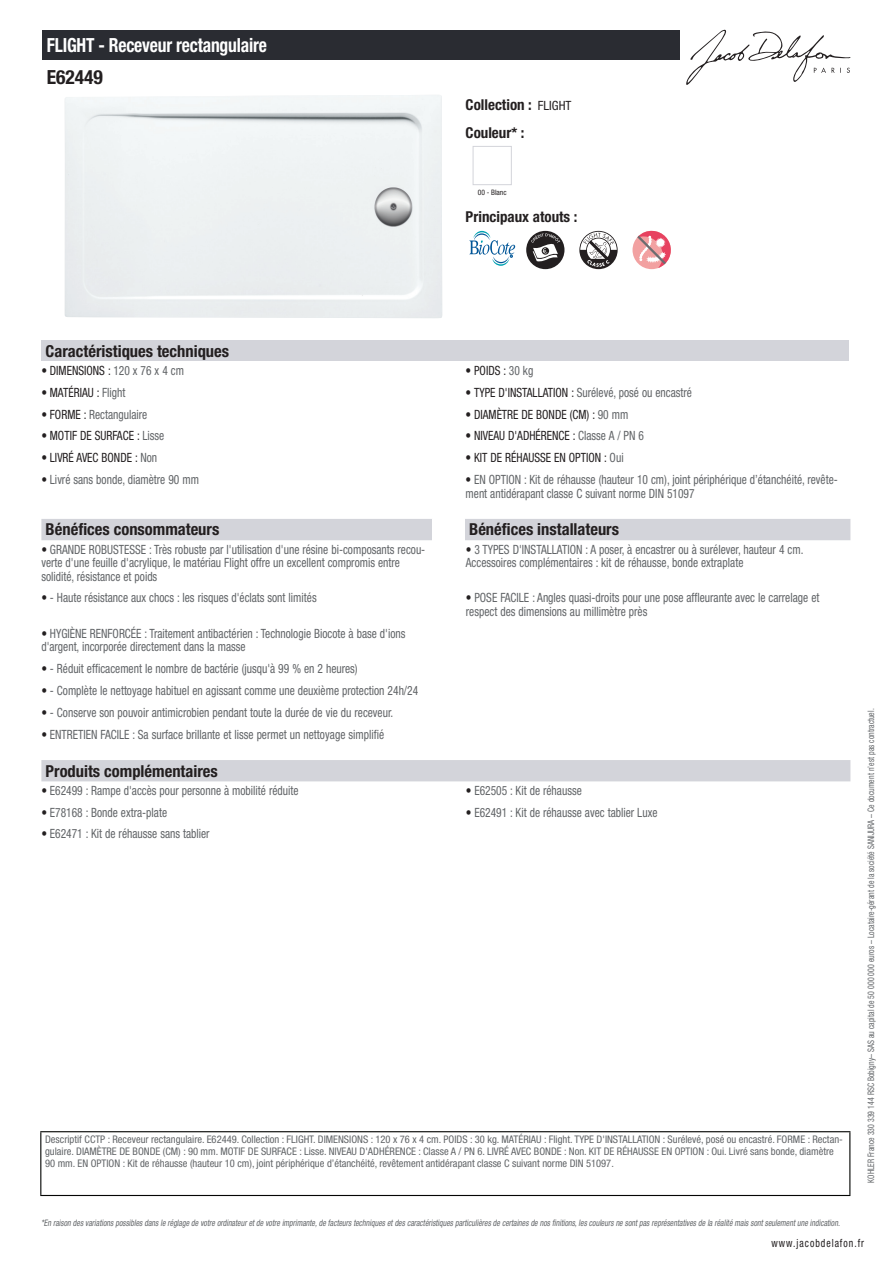
<style>
.page{position:relative;width:893px;height:1263px;background:#fff}
.page>*{position:absolute;margin:0;border:0;box-sizing:border-box;transform-origin:0 0}
.t1{font:700 condensed 19.5px "Helvetica Neue LT Std";letter-spacing:-.01em;color:#fff;scale:.9 1}
.t2{font:700 condensed 19.5px "Helvetica Neue LT Std";color:#231f20}
.t3{font:700 condensed 16.5px "Helvetica Neue LT Std";color:#231f20}
.t4{font:700 condensed 15px/27.8px "Helvetica Neue LT Std";color:#231f20}
.t5{font:condensed 12.75px/13.5px "Helvetica Neue LT Std";color:#626568;scale:.9 1}
.t6{font:condensed 12.75px "Helvetica Neue LT Std";color:#231f20;scale:.9 1}
.t7{font:condensed 11.25px "Helvetica Neue LT Std";letter-spacing:.1em;color:#231f20;scale:.87 1}
.t8{font:condensed 10.5px/12px "Helvetica Neue LT Std";color:#626568}
.t9{font:italic condensed 9px "Helvetica Neue LT Std";color:#626568;scale:.87 1}
.t10{font:condensed 9px "Helvetica Neue LT Std";color:#626568;scale:.87 1}
.t11{font:condensed 7.5px "Helvetica Neue LT Std";color:#231f20}
.s1{font-weight:400;font-size:12.75px}
.s2{color:#626568}
.s3{color:#231f20}
</style>
<div class="page">
<svg style="left:686px;top:30px;width:164px;height:55px"></svg>
<div style="left:65px;top:95px;width:377px;height:223px;background:#edf0f2"></div>
<div style="left:473px;top:146px;width:39px;height:39px;border:1px solid #d3d4da"></div>
<svg style="left:469px;top:231px;width:46px;height:35px"></svg>
<div style="left:526px;top:231px;width:38px;height:38px;background:#231f20;border-radius:50%"></div>
<svg style="left:531px;top:233px;width:29px;height:29px"></svg>
<svg style="left:579px;top:231px;width:39px;height:38px"></svg>
<div style="left:632px;top:231px;width:39px;height:38px;background:#f2a1a1;border-radius:50%"></div>
<svg style="left:637px;top:231px;width:34px;height:37px"></svg>
<div style="left:41px;top:340px;width:808px;height:21px;background:#d3d4da"></div>
<div style="left:41px;top:519px;width:809px;height:21px;background:#d3d4da"></div>
<div style="left:432px;top:519px;width:33px;height:21px;background:#fff"></div>
<div style="left:41px;top:760px;width:809px;height:21px;background:#d3d4da"></div>
<div style="left:43px;top:30px;width:637px;height:30px;background:#2a2c32"></div>
<hr style="left:40px;top:1131px;width:810px;height:1px;background:#040503">
<hr style="left:40px;top:1132px;width:1px;height:63px;background:#040503">
<hr style="left:849px;top:1132px;width:1px;height:63px;background:#040503">
<hr style="left:40px;top:1195px;width:810px;height:1px;background:#040503">
<h1 class="t1" style="left:47px;top:33px;width:246px">FLIGHT - Receveur rectangulaire</h1>
<h1 class="t2" style="left:47px;top:65px;width:58px">E62449</h1>
<p class="t4" style="left:466px;top:90px;width:107px">Collection : <span class="s1">FLIGHT<br></span>Couleur* :</p>
<p class="t11" style="left:478px;top:188px;width:30px">00 - Blanc</p>
<p class="t4" style="left:466px;top:203px;width:113px">Principaux atouts :</p>
<p class="t3" style="left:46px;top:341px;width:185px">Caractéristiques techniques</p>
<p class="t6" style="left:41px;top:363px;width:160px">• DIMENSIONS : <span class="s2">120 x 76 x 4 cm</span></p>
<p class="t6" style="left:466px;top:363px;width:77px">• POIDS : <span class="s2">30 kg</span></p>
<p class="t6" style="left:41px;top:385px;width:95px">• MATÉRIAU : <span class="s2">Flight</span></p>
<p class="t5" style="left:466px;top:385px;width:253px"><span class="s3">• TYPE D'INSTALLATION :</span> Surélevé, posé ou encastré</p>
<p class="t5" style="left:41px;top:407px;width:119px"><span class="s3">• FORME :</span> Rectangulaire</p>
<p class="t6" style="left:466px;top:407px;width:182px">• DIAMÈTRE DE BONDE (CM) : <span class="s2">90 mm</span></p>
<p class="t6" style="left:41px;top:428px;width:138px">• MOTIF DE SURFACE : <span class="s2">Lisse</span></p>
<p class="t6" style="left:466px;top:428px;width:200px">• NIVEAU D'ADHÉRENCE : <span class="s2">Classe A / PN 6</span></p>
<p class="t6" style="left:41px;top:450px;width:130px">• LIVRÉ AVEC BONDE : <span class="s2">Non</span></p>
<p class="t6" style="left:466px;top:450px;width:177px">• KIT DE RÉHAUSSE EN OPTION : <span class="s2">Oui</span></p>
<p class="t5" style="left:41px;top:473px;width:177px"><span class="s3">•</span> Livré sans bonde, diamètre 90 mm</p>
<p class="t5" style="left:466px;top:473px;width:415px"><span class="s3">•</span> EN OPTION : Kit de réhausse (hauteur 10 cm), joint périphérique d’étanchéité, revête&shy;ment antidérapant classe C suivant norme DIN 51097</p>
<p class="t3" style="left:46px;top:520px;width:175px">Bénéfices consommateurs</p>
<p class="t3" style="left:469px;top:520px;width:151px">Bénéfices installateurs</p>
<p class="t5" style="left:41px;top:542px;width:428px"><span class="s3">•</span> GRANDE ROBUSTESSE : Très robuste par l'utilisation d'une résine bi-composants recou&shy;verte d'une feuille d'acrylique, le matériau Flight offre un excellent compromis entre solidité, résistance et poids</p>
<p class="t5" style="left:466px;top:542px;width:377px"><span class="s3">•</span> 3 TYPES D'INSTALLATION : A poser, à encastrer ou à surélever, hauteur 4 cm.<br>Accessoires complémentaires : kit de réhausse, bonde extraplate</p>
<p class="t5" style="left:41px;top:591px;width:307px"><span class="s3">•</span> - Haute résistance aux chocs : les risques d'éclats sont limités</p>
<p class="t5" style="left:466px;top:591px;width:394px"><span class="s3">•</span> POSE FACILE : Angles quasi-droits pour une pose affleurante avec le carrelage et respect des dimensions au millimètre près</p>
<p class="t5" style="left:41px;top:626px;width:406px"><span class="s3">•</span> HYGIÈNE RENFORCÉE : Traitement antibactérien : Technologie Biocote à base d'ions d'argent, incorporée directement dans la masse</p>
<p class="t5" style="left:41px;top:662px;width:353px"><span class="s3">•</span> - Réduit efficacement le nombre de bactérie (jusqu'à 99 % en 2 heures)</p>
<p class="t5" style="left:41px;top:684px;width:420px"><span class="s3">•</span> - Complète le nettoyage habituel en agissant comme une deuxième protection 24h/24</p>
<p class="t5" style="left:41px;top:705px;width:393px"><span class="s3">•</span> - Conserve son pouvoir antimicrobien pendant toute la durée de vie du receveur.</p>
<p class="t5" style="left:41px;top:727px;width:382px"><span class="s3">•</span> ENTRETIEN FACILE : Sa surface brillante et lisse permet un nettoyage simplifié</p>
<p class="t3" style="left:46px;top:761px;width:174px">Produits complémentaires</p>
<p class="t5" style="left:41px;top:783px;width:287px"><span class="s3">•</span> E62499 : Rampe d'accès pour personne à mobilité réduite</p>
<p class="t5" style="left:466px;top:783px;width:130px"><span class="s3">•</span> E62505 : Kit de réhausse</p>
<p class="t5" style="left:41px;top:805px;width:141px"><span class="s3">•</span> E78168 : Bonde extra-plate</p>
<p class="t5" style="left:466px;top:805px;width:214px"><span class="s3">•</span> E62491 : Kit de réhausse avec tablier Luxe</p>
<p class="t5" style="left:41px;top:827px;width:188px"><span class="s3">•</span> E62471 : Kit de réhausse sans tablier</p>
<p class="t8" style="left:45px;top:1134px;width:799px">Descriptif CCTP : Receveur rectangulaire. E62449. Collection : FLIGHT. DIMENSIONS : 120 x 76 x 4 cm. POIDS : 30 kg. MATÉRIAU : Flight. TYPE D'INSTALLATION : Surélevé, posé ou encastré. FORME : Rectan&shy;gulaire. DIAMÈTRE DE BONDE (CM) : 90 mm. MOTIF DE SURFACE : Lisse. NIVEAU D'ADHÉRENCE : Classe A / PN 6. LIVRÉ AVEC BONDE : Non. KIT DE RÉHAUSSE EN OPTION : Oui. Livré sans bonde, diamètre<br>90 mm. EN OPTION : Kit de réhausse (hauteur 10 cm), joint périphérique d’étanchéité, revêtement antidérapant classe C suivant norme DIN 51097.</p>
<p class="t10" style="left:866px;top:1183px;width:547px;rotate:-90deg">KOHLER France 330 339 144 RSC Bobigny– SAS au capital de 50 000 000 euros – Locataire-gérant de la société SANIJURA – Ce document n’est pas contractuel.</p>
<p class="t9" style="left:41px;top:1217px;width:922px">*En raison desvariationspossiblesdansle réglage de votre ordinateuretde votre imprimante,de facteurstechniquesetdescaractéristiquesparticulièresde certainesde nosfinitions,lescouleursne sontpasreprésentativesde la réalité maissontseulementune indication.</p>
<p class="t7" style="left:772px;top:1237px;width:108px">www.jacobdelafon.fr</p>
</div>
